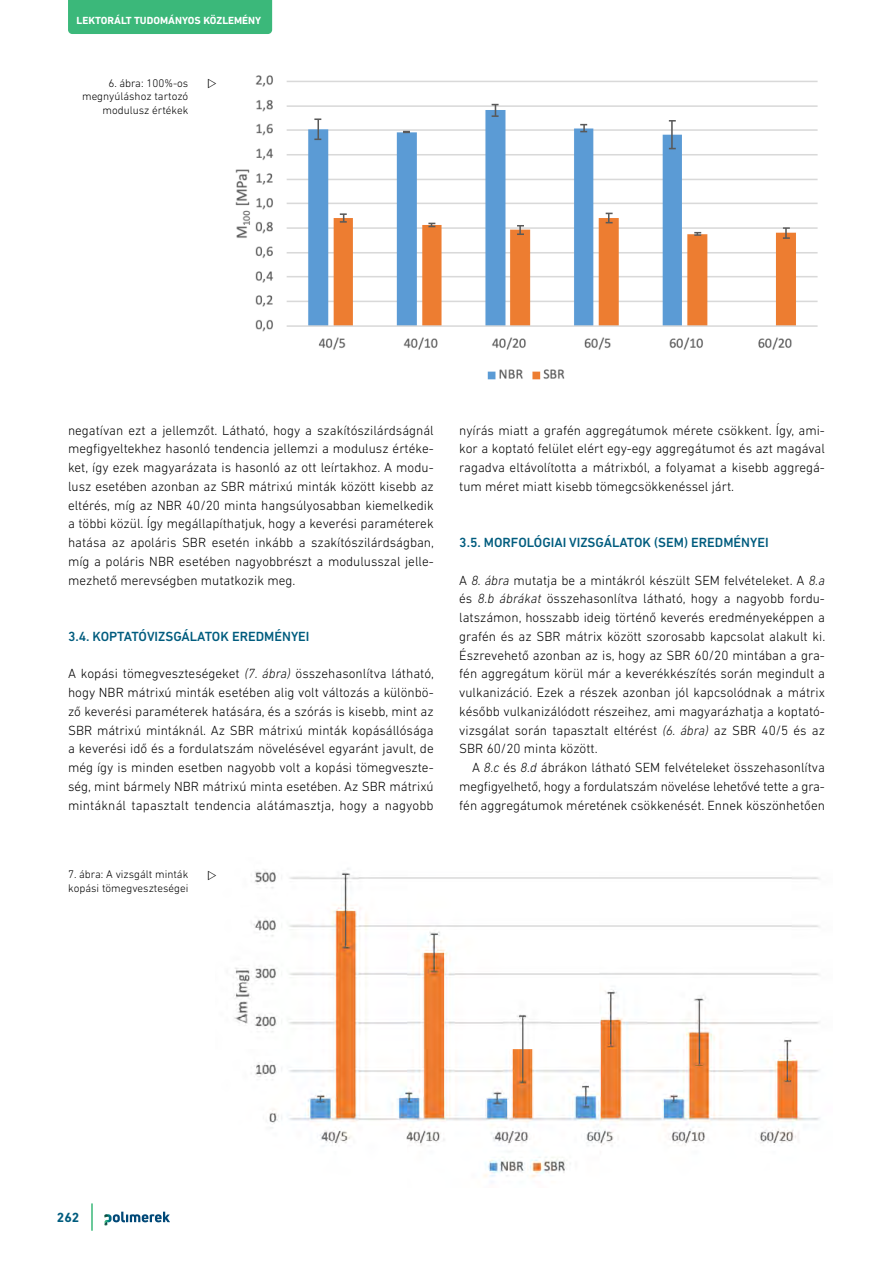
<style>
.page{position:relative;width:893px;height:1263px;background:#fff}
.page>*{position:absolute;margin:0;border:0;box-sizing:border-box;transform-origin:0 0}
.t1{font:300 13.5px/18.8px "DIN Next LT Pro";color:#000;text-align:justify}
.t2{font:500 13.5px "DIN Next LT Pro";color:#005c7e}
.t3{font:700 13.5px "DIN Next LT Pro";color:#005c7e}
.t4{font:300 11.25px/13.5px "DIN Next LT Pro";color:#000;text-align:right}
.t5{font:700 10.5px "DIN Next LT Pro";color:#fff}
.s1{font-style:italic}
</style>
<div class="page">
<hr style="left:91px;top:1203px;width:2px;height:28px;background:#3bb87a">
<svg style="left:105px;top:1211px;width:65px;height:14px"></svg>
<div style="left:68px;top:0;width:204px;height:34px;background:#3bb87a"></div>
<img style="left:235px;top:75px;width:583px;height:305px">
<img style="left:234px;top:868px;width:586px;height:310px">
<p class="t5" style="left:77px;top:14px;width:186px">LEKTORÁLT TUDOMÁNYOS KÖZLEMÉNY</p>
<p class="t4" style="left:82px;top:76px;width:108px">6. ábra: 100%-os megnyúláshoz tartozó modulusz értékek</p>
<p class="t1" style="left:68px;top:420px;width:368px">negatívan ezt a jellemzőt. Látható, hogy a szakítószilárdságnál megfigyeltekhez hasonló tendencia jellemzi a modulusz értéke&shy;ket, így ezek magyarázata is hasonló az ott leírtakhoz. A modu&shy;lusz esetében azonban az SBR mátrixú minták között kisebb az eltérés, míg az NBR 40/20 minta hangsúlyosabban kiemelkedik a többi közül. Így megállapíthatjuk, hogy a keverési paraméterek hatása az apoláris SBR esetén inkább a szakítószilárdságban, míg a poláris NBR esetében nagyobbrészt a modulusszal jelle&shy;mezhető merevségben mutatkozik meg.</p>
<p class="t2" style="left:68px;top:628px;width:243px">3.4. KOPTATÓVIZSGÁLATOK EREDMÉNYEI</p>
<p class="t1" style="left:68px;top:664px;width:367px">A kopási tömegveszteségeket <span class="s1">(7. ábra)</span> összehasonlítva látható, hogy NBR mátrixú minták esetében alig volt változás a különbö&shy;ző keverési paraméterek hatására, és a szórás is kisebb, mint az SBR mátrixú mintáknál. Az SBR mátrixú minták kopásállósága a keverési idő és a fordulatszám növelésével egyaránt javult, de még így is minden esetben nagyobb volt a kopási tömegveszte&shy;ség, mint bármely NBR mátrixú minta esetében. Az SBR mátrixú mintáknál tapasztalt tendencia alátámasztja, hogy a nagyobb</p>
<p class="t4" style="left:68px;top:867px;width:122px;text-align:left">7. ábra: A vizsgált minták kopási tömegveszteségei</p>
<p class="t1" style="left:459px;top:420px;width:367px">nyírás miatt a grafén aggregátumok mérete csökkent. Így, ami&shy;kor a koptató felület elért egy-egy aggregátumot és azt magával ragadva eltávolította a mátrixból, a folyamat a kisebb aggregá&shy;tum méret miatt kisebb tömegcsökkenéssel járt.</p>
<p class="t2" style="left:459px;top:535px;width:311px">3.5. MORFOLÓGIAI VIZSGÁLATOK (SEM) EREDMÉNYEI</p>
<p class="t1" style="left:459px;top:570px;width:368px">A <span class="s1">8. ábra</span> mutatja be a mintákról készült SEM felvételeket. A <span class="s1">8.a </span>és <span class="s1">8.b ábrákat</span> összehasonlítva látható, hogy a nagyobb fordu&shy;latszámon, hosszabb ideig történő keverés eredményeképpen a grafén és az SBR mátrix között szorosabb kapcsolat alakult ki.<br>Észrevehető azonban az is, hogy az SBR 60/20 mintában a gra&shy;fén aggregátum körül már a keverékkészítés során megindult a vulkanizáció. Ezek a részek azonban jól kapcsolódnak a mátrix később vulkanizálódott részeihez, ami magyarázhatja a koptató&shy;vizsgálat során tapasztalt eltérést <span class="s1">(6. ábra)</span> az SBR 40/5 és az SBR 60/20 minta között.</p>
<p class="t1" style="left:459px;top:758px;width:367px;text-indent:13px">A <span class="s1">8.c</span> és <span class="s1">8.d</span> ábrákon látható SEM felvételeket összehasonlítva megfigyelhető, hogy a fordulatszám növelése lehetővé tette a gra&shy;fén aggregátumok méretének csökkenését. Ennek köszönhetően</p>
<p class="t3" style="left:57px;top:1210px;width:24px">262</p>
</div>
